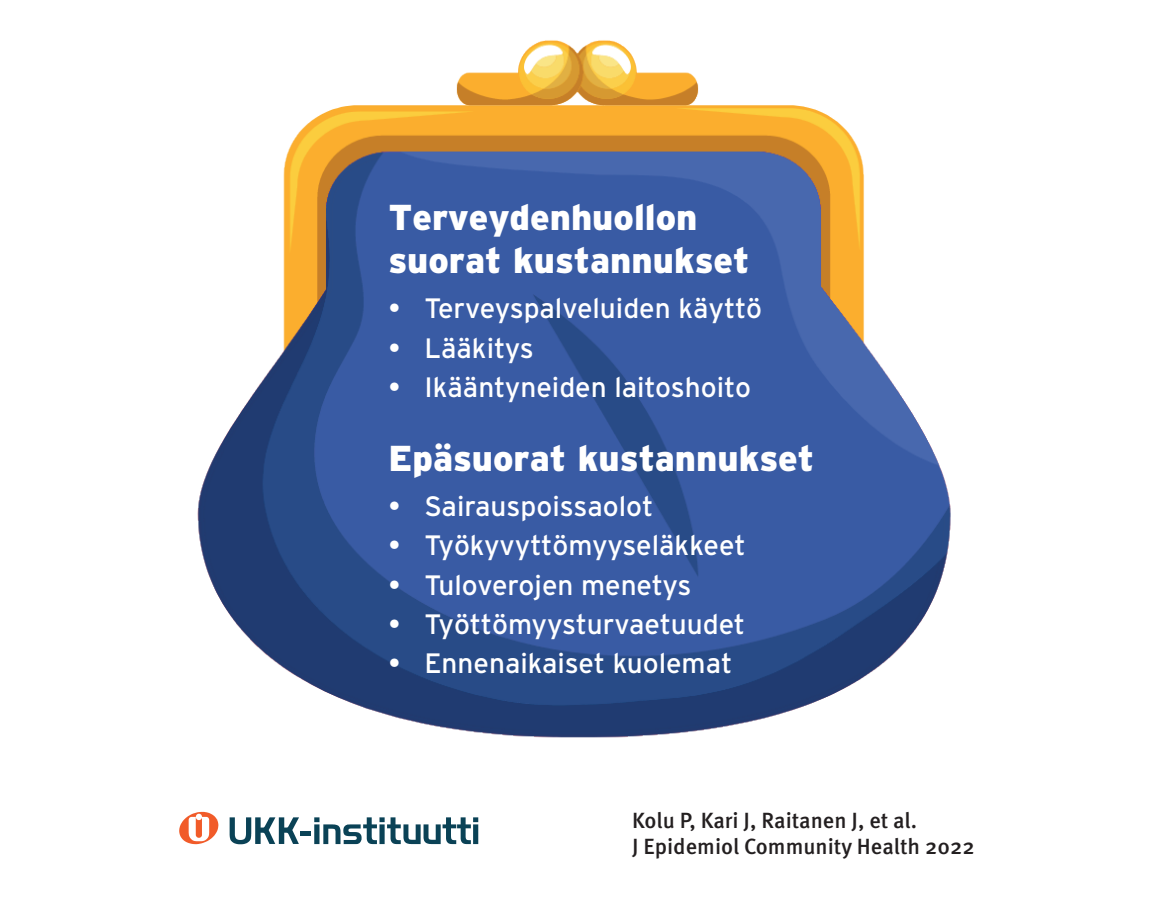
<style>
.page{position:relative;width:1151px;height:913px;background:#fff}
.page>*{position:absolute;margin:0;border:0;box-sizing:border-box;transform-origin:0 0}
.t1{font:900 36px/43.2px "Interstate";color:#fff}
.t2{font:28px "Interstate";color:#fff}
.t3{font:500 22px/26.4px "Meta OT";color:#231f20}
</style>
<div class="page">
<img style="left:197px;top:40px;width:754px;height:698px">
<svg style="left:179px;top:812px;width:39px;height:32px"></svg>
<div style="left:301px;top:831px;width:10px;height:5px;background:#0a4256"></div>
<svg style="left:314px;top:817px;width:164px;height:27px"></svg>
<svg style="left:230px;top:817px;width:69px;height:27px"></svg>
<p class="t1" style="left:388px;top:195px;width:362px">Terveydenhuollon suorat kustannukset</p>
<p class="t2" style="left:388px;top:291px;width:375px">• Terveyspalveluiden käyttö</p>
<p class="t2" style="left:388px;top:331px;width:147px">• Lääkitys</p>
<p class="t2" style="left:388px;top:370px;width:364px">• Ikääntyneiden laitoshoito</p>
<p class="t1" style="left:388px;top:436px;width:427px">Epäsuorat kustannukset</p>
<p class="t2" style="left:388px;top:489px;width:266px">• Sairauspoissaolot</p>
<p class="t2" style="left:388px;top:528px;width:359px">• Työkyvyttömyyseläkkeet</p>
<p class="t2" style="left:388px;top:568px;width:305px">• Tuloverojen menetys</p>
<p class="t2" style="left:388px;top:607px;width:358px">• Työttömyysturvaetuudet</p>
<p class="t2" style="left:388px;top:646px;width:346px">• Ennenaikaiset kuolemat</p>
<p class="t3" style="left:632px;top:807px;width:344px">Kolu P, Kari J, Raitanen J, et al.<br>J Epidemiol Community Health 2022</p>
</div>
